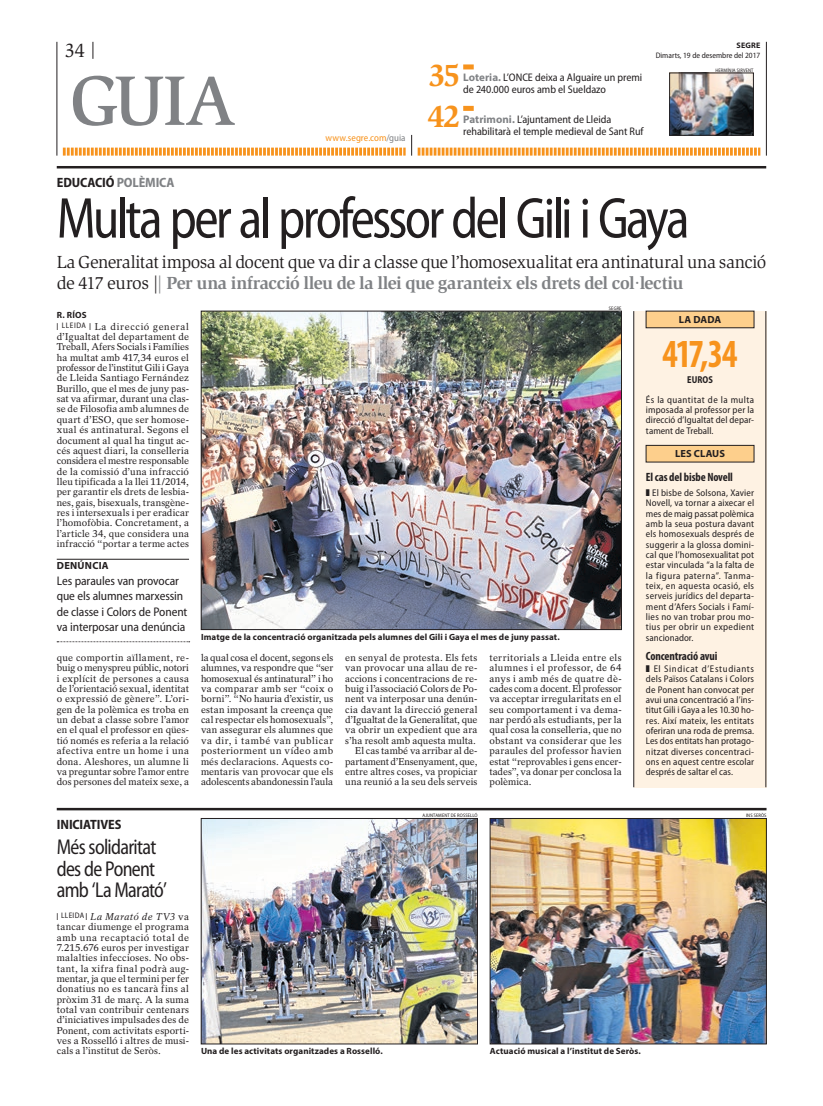
<style>
.page{position:relative;width:823px;height:1106px;background:#fff}
.page>*{position:absolute;margin:0;border:0;box-sizing:border-box;transform-origin:0 0}
.t1{font:500 72px "Slimbach Std";color:#808285}
.t2{font:semi-condensed 58px "Myriad Pro";letter-spacing:-.05em;color:#231f20;scale:.9 1}
.t3{font:700 condensed 40px "Myriad Pro";color:#f7931d;scale:.9 1}
.t4{font:700 32px "Slimbach Std";color:#f7931d}
.t5{font:semi-condensed 21.5px/21.5px "Myriad Pro";letter-spacing:-.035em;color:#231f20;scale:.9 1}
.t6{font:20px "Slimbach Std";color:#231f20}
.t7{font:18px/21px "Slimbach Std";letter-spacing:-.025em;color:#231f20}
.t8{font:700 semi-condensed 13.5px "Myriad Pro";letter-spacing:-.01em;color:#231f20}
.t9{font:semi-condensed 12.5px/15.5px "Myriad Pro";letter-spacing:-.01em;color:#231f20}
.t10{font:700 condensed 12px "Myriad Pro";letter-spacing:-.01em;color:#231f20}
.t11{font:semi-condensed 11px "Myriad Pro";letter-spacing:-.005em;color:#231f20}
.t12{font:700 10.4px "Myriad Pro";letter-spacing:.02em;color:#231f20}
.t13{font:700 semi-condensed 10px "Myriad Pro";letter-spacing:.01em;color:#231f20;scale:.9 1}
.t14{font:9.9px/10.3px "Rotation LT Std";letter-spacing:.005em;color:#231f20;text-align:justify}
.t15{font:semi-condensed 9.7px/10.3px "Myriad Pro";letter-spacing:.01em;color:#231f20;text-align:justify}
.t16{font:semi-condensed 9.7px "Myriad Pro";color:#f7931d}
.t17{font:700 9px "Myriad Pro";letter-spacing:.01em;color:#231f20}
.t18{font:semi-condensed 8px "Myriad Pro";color:#231f20}
.t19{font:700 8px "Myriad Pro";letter-spacing:.02em;color:#231f20}
.t20{font:semi-condensed 5px "Myriad Pro";letter-spacing:.02em;color:#231f20}
.s1{color:#808285}
.s2{font-weight:700;font-stretch:normal;color:#808285}
.s3{font-weight:700;color:#808285}
.s4{font-style:italic}
</style>
<div class="page">
<svg style="left:93px;top:42px;width:1px;height:17px"></svg>
<hr style="left:57px;top:42px;width:1px;height:114px;background:#231f20">
<hr style="left:765px;top:42px;width:1px;height:114px;background:#231f20">
<svg style="left:63px;top:148px;width:342px;height:8px"></svg>
<svg style="left:411px;top:135px;width:349px;height:21px"></svg>
<div style="left:463px;top:64px;width:10px;height:5px;background:#f7931d"></div>
<div style="left:463px;top:106px;width:10px;height:5px;background:#f7931d"></div>
<img style="left:671px;top:75px;width:80px;height:58px">
<div style="left:669px;top:73px;width:84px;height:62px;border:1px solid #231f20"></div>
<hr style="left:57px;top:166px;width:708px;height:2px;background:#231f20">
<img style="left:203px;top:313px;width:416px;height:314px">
<div style="left:201px;top:311px;width:420px;height:318px;border:1px solid #231f20"></div>
<hr style="left:57px;top:559px;width:132px;height:1px;background:#231f20">
<svg style="left:57px;top:641px;width:132px;height:1px"></svg>
<div style="left:633px;top:311px;width:132px;height:476px;background:#fef2e3"></div>
<hr style="left:633px;top:311px;width:1px;height:476px;background:#231f20">
<div style="left:645px;top:311px;width:108px;height:17px;background:#fdcf8c"></div>
<div style="left:645px;top:445px;width:108px;height:17px;background:#fdcf8c"></div>
<div style="left:645px;top:445px;width:108px;height:17px;border:1px solid #231f20"></div>
<hr style="left:765px;top:311px;width:1px;height:476px;background:#231f20">
<hr style="left:57px;top:808px;width:709px;height:2px;background:#231f20">
<img style="left:203px;top:820px;width:272px;height:222px">
<div style="left:201px;top:818px;width:276px;height:226px;border:1px solid #231f20"></div>
<img style="left:491px;top:820px;width:273px;height:222px">
<div style="left:489px;top:818px;width:277px;height:226px;border:1px solid #231f20"></div>
<h3 class="t6" style="left:65px;top:39px;width:22px">34</h3>
<p class="t19" style="left:736px;top:40px;width:25px">SEGRE</p>
<p class="t18" style="left:655px;top:51px;width:106px">Dimarts, 19 de desembre del 2017</p>
<h1 class="t1" style="left:69px;top:57px;width:168px">GUIA</h1>
<h3 class="t8" style="left:57px;top:175px;width:119px">EDUCACIÓ <span class="s1">POLÈMICA</span></h3>
<p class="t16" style="left:325px;top:133px;width:81px">www.segre.com<span class="s1">/guia</span></p>
<h3 class="t4" style="left:428px;top:56px;width:33px">35</h3>
<p class="t11" style="left:463px;top:72px;width:180px"><span class="s2">Loteria.</span> L’ONCE deixa a Alguaire un premi</p>
<p class="t11" style="left:463px;top:84px;width:144px">de 240.000 euros amb el Sueldazo</p>
<p class="t11" style="left:463px;top:113px;width:149px"><span class="s2">Patrimoni.</span> L’ajuntament de Lleida</p>
<h3 class="t4" style="left:427px;top:98px;width:34px">42</h3>
<p class="t11" style="left:463px;top:125px;width:182px">rehabilitarà el temple medieval de Sant Ruf</p>
<p class="t20" style="left:715px;top:68px;width:39px">HERMÍNIA SIRVENT</p>
<h2 class="t2" style="left:57px;top:187px;width:704px">Multa per al professor del Gili i Gaya</h2>
<h3 class="t7" style="left:57px;top:251px;width:710px">La Generalitat imposa al docent que va dir a classe que l’homosexualitat era antinatural una sanció de 417 euros |<span class="s3">| Per una infracció lleu de la llei que garanteix els drets del col·lectiu</span></h3>
<p class="t17" style="left:57px;top:309px;width:31px">R. RÍOS</p>
<p class="t14" style="left:57px;top:321px;width:134px">❘ <sup>LLEIDA</sup> ❘ La direcció general d’Igualtat del departament de Treball, Afers Socials i Famílies ha multat amb 417,34 euros el professor de l’institut Gili i Gaya de Lleida Santiago Fernández Burillo, que el mes de juny pas&shy;sat va afirmar, durant una clas&shy;se de Filosofia amb alumnes de quart d’ESO, que ser homose&shy;xual és antinatural. Segons el document al qual ha tingut ac&shy;cés aquest diari, la conselleria considera el mestre responsable de la comissió d’una infracció lleu tipificada a la llei 11/2014, per garantir els drets de lesbia&shy;nes, gais, bisexuals, transgène&shy;res i intersexuals i per eradicar l’homofòbia. Concretament, a l’article 34, que considera una infracció “portar a terme actes</p>
<p class="t12" style="left:57px;top:559px;width:53px">DENÚNCIA</p>
<p class="t9" style="left:57px;top:573px;width:132px">Les paraules van provocar que els alumnes marxessin de classe i Colors de Ponent va interposar una denúncia</p>
<p class="t14" style="left:57px;top:652px;width:134px">que comportin aïllament, re&shy;buig o menyspreu públic, notori i explícit de persones a causa de l’orientació sexual, identitat o expressió de gènere”. L’ori&shy;gen de la polèmica es troba en un debat a classe sobre l’amor en el qual el professor en qües&shy;tió només es referia a la relació afectiva entre un home i una dona. Aleshores, un alumne li va preguntar sobre l’amor entre dos persones del mateix sexe, a</p>
<h3 class="t8" style="left:57px;top:816px;width:66px">INICIATIVES</h3>
<h3 class="t5" style="left:57px;top:836px;width:124px">Més solidaritat des de Ponent amb ‘La Marató’</h3>
<p class="t14" style="left:57px;top:911px;width:134px">❘ <sup>LLEIDA</sup> ❘ <span class="s4">La Marató de TV3</span> va tancar diumenge el programa amb una recaptació total de 7.215.676 euros per investigar malalties infeccioses. No obs&shy;tant, la xifra final podrà aug&shy;mentar, ja que el termini per fer donatius no es tancarà fins al pròxim 31 de març. A la suma total van contribuir centenars d’iniciatives impulsades des de Ponent, com activitats esporti&shy;ves a Rosselló i altres de musi&shy;cals a l’institut de Seròs.</p>
<p class="t20" style="left:608px;top:305px;width:14px">SEGRE</p>
<p class="t17" style="left:201px;top:631px;width:360px">Imatge de la concentració organitzada pels alumnes del Gili i Gaya el mes de juny passat.</p>
<p class="t14" style="left:201px;top:652px;width:134px">la qual cosa el docent, segons els alumnes, va respondre que “ser homosexual és antinatural” i ho va comparar amb ser “coix o borni”. “No hauria d’existir, us estan imposant la creença que cal respectar els homosexuals”, van assegurar els alumnes que va dir, i també van publicar posteriorment un vídeo amb més declaracions. Aquests co&shy;mentaris van provocar que els adolescents abandonessin l’aula</p>
<p class="t14" style="left:345px;top:652px;width:134px;text-align:right">en senyal de protesta. Els fets van provocar una allau de re&shy;accions i concentracions de re&shy;buig i l’associació Colors de Po&shy;nent va interposar una denún&shy;cia davant la direcció general d’Igualtat de la Generalitat, que va obrir un expedient que ara s’ha resolt amb aquesta multa.<br>El cas també va arribar al de&shy;partament d’Ensenyament, que, entre altres coses, va propiciar una reunió a la seu dels serveis</p>
<p class="t14" style="left:489px;top:652px;width:134px">territorials a Lleida entre els alumnes i el professor, de 64 anys i amb més de quatre dè&shy;cades com a docent. El professor va acceptar irregularitats en el seu comportament i va dema&shy;nar perdó als estudiants, per la qual cosa la conselleria, que no obstant va considerar que les paraules del professor havien estat “reprovables i gens encer&shy;tades”, va donar per conclosa la polèmica.</p>
<p class="t12" style="left:678px;top:313px;width:44px">LA DADA</p>
<h3 class="t3" style="left:662px;top:328px;width:85px">417,34</h3>
<p class="t13" style="left:686px;top:374px;width:30px">EUROS</p>
<p class="t15" style="left:645px;top:394px;width:110px">És la quantitat de la multa imposada al professor per la direcció d’Igualtat del depar&shy;tament de Treball.</p>
<p class="t12" style="left:674px;top:447px;width:51px">LES CLAUS</p>
<p class="t10" style="left:645px;top:469px;width:88px">El cas del bisbe Novell</p>
<p class="t15" style="left:645px;top:487px;width:110px;text-indent:6px">El bisbe de Solsona, Xavier Novell, va tornar a aixecar el mes de maig passat polèmica amb la seua postura davant els homosexuals després de suggerir a la glossa domini&shy;cal que l’homosexualitat pot estar vinculada “a la falta de la figura paterna”. Tanma&shy;teix, en aquesta ocasió, els serveis jurídics del departa&shy;ment d’Afers Socials i Famí&shy;lies no van trobar prou mo&shy;tius per obrir un expedient sancionador.</p>
<p class="t10" style="left:645px;top:648px;width:73px">Concentració avui</p>
<p class="t15" style="left:645px;top:663px;width:110px;text-indent:8px">El Sindicat d’Estudiants dels Països Catalans i Colors de Ponent han convocat per avui una concentració a l’ins&shy;titut Gili i Gaya a les 10.30 ho&shy;res. Així mateix, les entitats oferiran una roda de premsa.<br>Les dos entitats han protago&shy;nitzat diverses concentraci&shy;ons en aquest centre escolar després de saltar el cas.</p>
<p class="t20" style="left:422px;top:813px;width:57px">AJUNTAMENT DE ROSSELLÓ</p>
<p class="t20" style="left:745px;top:813px;width:22px">INS SERÒS</p>
<p class="t17" style="left:201px;top:1045px;width:183px">Una de les activitats organitzades a Rosselló.</p>
<p class="t17" style="left:489px;top:1045px;width:152px">Actuació musical a l’institut de Seròs.</p>
</div>
